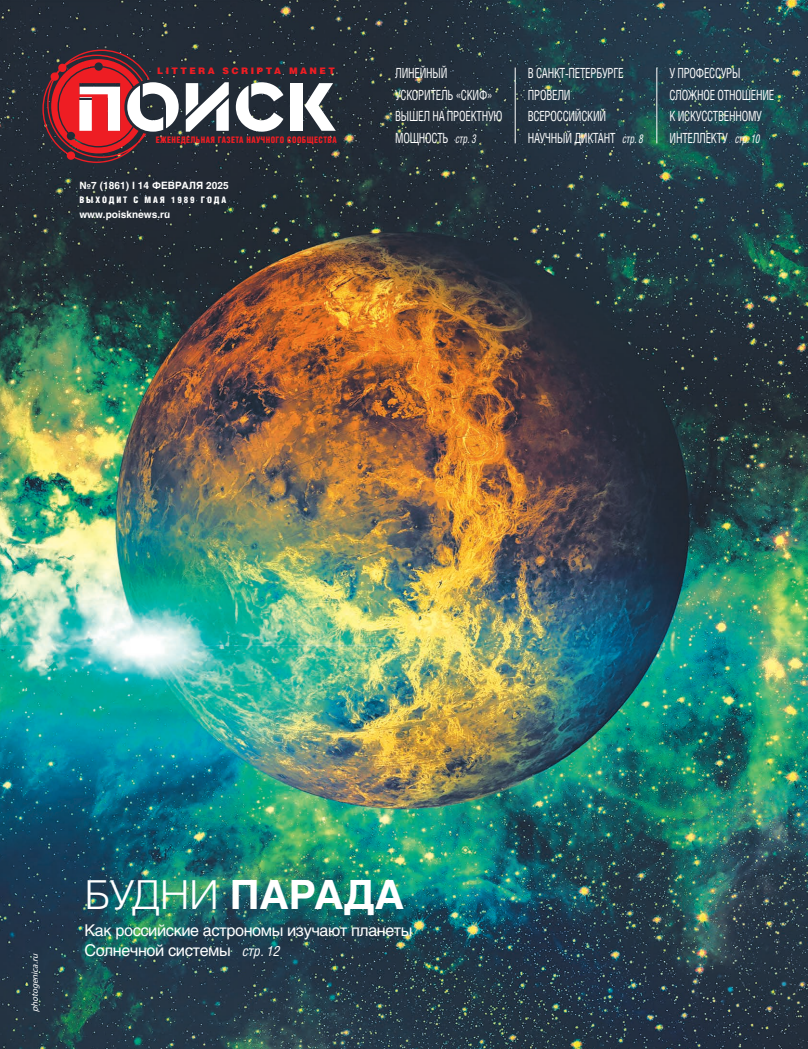
<style>
.page{position:relative;width:808px;height:1049px;background:#fff}
.page>*{position:absolute;margin:0;border:0;box-sizing:border-box;transform-origin:0 0}
.t1{font:700 40px "Helios C";letter-spacing:-.01em;color:#fff}
.t2{font:16.1px/20.1px "Helios C";letter-spacing:-.025em;color:#fff}
.t3{font:14px/21.7px "Helios Cond C";letter-spacing:-.02em;color:#fff;scale:.8 1}
.t4{font:700 10px "Helios C";color:#fff}
.t5{font:9px "Helios Cond Black C";letter-spacing:.05em;color:#ee1d23;scale:.9 1}
.t6{font:9px "Helios Cond Black C";letter-spacing:.21em;color:#fff}
.t7{font:9px "Helios Black C";letter-spacing:.27em;color:#ee1d23}
.t8{font:italic 9px "Myriad Pro";color:#fff}
.s1{font-style:italic;font-size:12px}
.s2{font-family:"Helios Light C";font-weight:400}
.s3{font-family:"Helios Cond C";font-style:italic;font-size:14px}
</style>
<div class="page">
<img style="left:0;top:0;width:808px;height:1049px">
<svg style="left:42px;top:50px;width:137px;height:113px;background:#8d4950"></svg>
<svg style="left:186px;top:82px;width:43px;height:50px"></svg>
<svg style="left:236px;top:82px;width:47px;height:50px"></svg>
<div style="left:290px;top:83px;width:13px;height:48px;background:#fff"></div>
<svg style="left:305px;top:83px;width:31px;height:48px"></svg>
<hr style="left:515px;top:68px;width:1px;height:75px;background:#fff">
<hr style="left:656px;top:68px;width:1px;height:75px;background:#fff">
<p class="t7" style="left:157px;top:68px;width:179px">LITTERA SCRIPTA MANET</p>
<p class="t5" style="left:156px;top:135px;width:202px">ЕЖЕНЕДЕЛЬНАЯ ГАЗЕТА НАУЧНОГО СООБЩЕСТВА</p>
<p class="t4" style="left:79px;top:180px;width:151px">№7 (1861) I 14 ФЕВРАЛЯ 2025</p>
<p class="t6" style="left:79px;top:195px;width:148px">ВЫХОДИТ С МАЯ 1989 ГОДА</p>
<p class="t4" style="left:79px;top:208px;width:92px">www.poisknews.ru</p>
<p class="t3" style="left:395px;top:62px;width:136px">ЛИНЕЙНЫЙ<br>УСКОРИТЕЛЬ «СКИФ»<br>ВЫШЕЛ НА ПРОЕКТНУЮ<br>МОЩНОСТЬ <span class="s1">стр. 3</span></p>
<p class="t3" style="left:528px;top:62px;width:146px">В САНКТ-ПЕТЕРБУРГЕ<br>ПРОВЕЛИ<br>ВСЕРОССИЙСКИЙ<br>НАУЧНЫЙ ДИКТАНТ <span class="s1">стр. 8</span></p>
<p class="t3" style="left:669px;top:62px;width:132px">У ПРОФЕССУРЫ<br>СЛОЖНОЕ ОТНОШЕНИЕ<br>К ИСКУССТВЕННОМУ<br>ИНТЕЛЛЕКТУ <span class="s1">стр. 10</span></p>
<p class="t8" style="left:30px;top:1012px;width:59px;rotate:-90deg">photogenica.ru</p>
<h1 class="t1" style="left:85px;top:871px;width:322px"><span class="s2">БУДНИ</span> ПАРАДА</h1>
<p class="t2" style="left:85px;top:919px;width:329px">Как российские астрономы изучают планеты<br>Солнечной системы <span class="s3">стр. 12</span></p>
</div>
